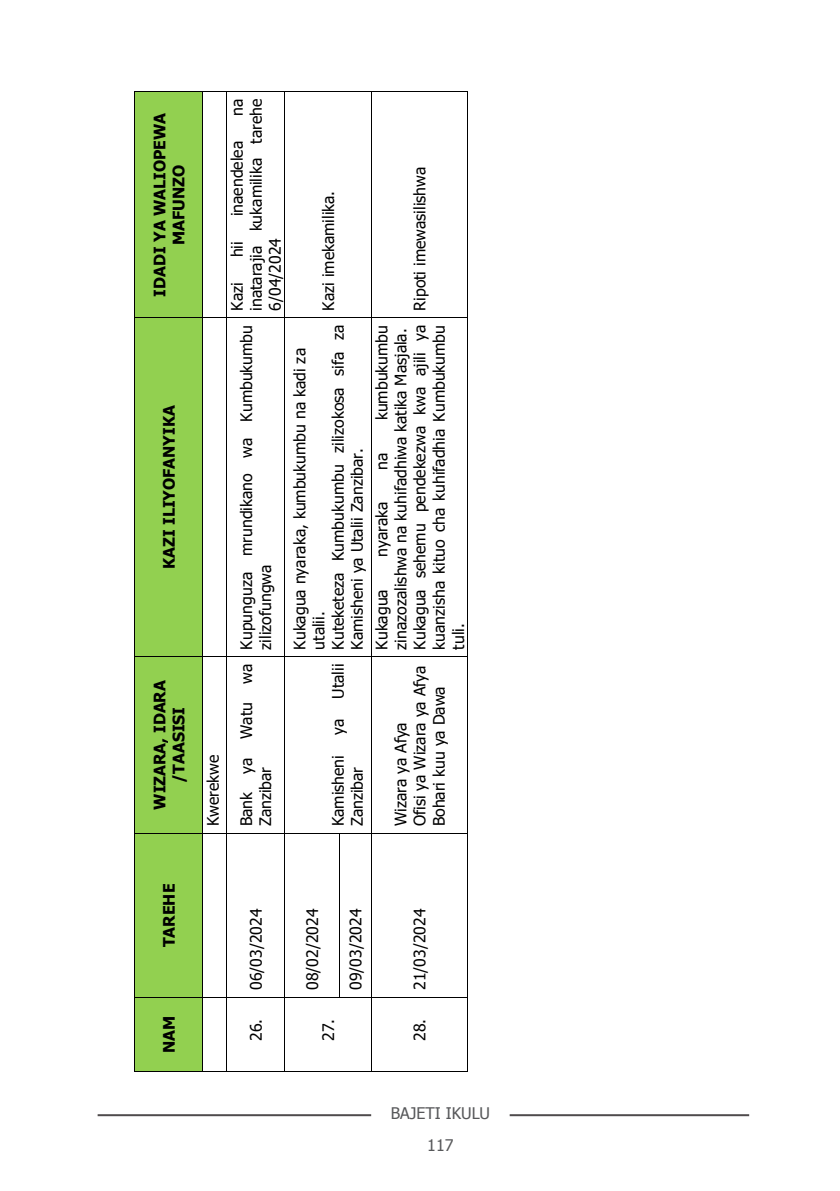
<style>
.page{position:relative;width:840px;height:1191px;background:#fff}
.page>*{position:absolute;margin:0;border:0;box-sizing:border-box;transform-origin:0 0}
.t1{font:16px/31.6px "Tahoma";color:#57585a;text-align:center}
.t2{font:15.8px/19px "Tahoma";color:#000}
.t3{font:700 15.8px/19px "Tahoma";color:#000;text-align:center}
</style>
<div class="page">
<hr style="left:98px;top:1114px;width:273px;height:2px;background:#231f20">
<hr style="left:509px;top:1114px;width:239px;height:2px;background:#231f20">
<div style="left:135px;top:997px;width:67px;height:74px;background:#92d050"></div>
<div style="left:135px;top:834px;width:67px;height:162px;background:#92d050"></div>
<div style="left:135px;top:657px;width:67px;height:176px;background:#92d050"></div>
<div style="left:135px;top:318px;width:67px;height:338px;background:#92d050"></div>
<div style="left:135px;top:92px;width:67px;height:225px;background:#92d050"></div>
<hr style="left:134px;top:997px;width:1px;height:74px;background:#000">
<hr style="left:134px;top:834px;width:1px;height:162px;background:#000">
<hr style="left:134px;top:657px;width:1px;height:176px;background:#000">
<hr style="left:134px;top:318px;width:1px;height:338px;background:#000">
<hr style="left:134px;top:92px;width:1px;height:225px;background:#000">
<hr style="left:135px;top:1071px;width:67px;height:1px;background:#000">
<hr style="left:135px;top:996px;width:67px;height:1px;background:#000">
<hr style="left:135px;top:833px;width:67px;height:1px;background:#000">
<hr style="left:135px;top:656px;width:67px;height:1px;background:#000">
<hr style="left:135px;top:317px;width:67px;height:1px;background:#000">
<hr style="left:135px;top:91px;width:67px;height:1px;background:#000">
<hr style="left:202px;top:997px;width:1px;height:74px;background:#000">
<hr style="left:202px;top:834px;width:1px;height:162px;background:#000">
<hr style="left:202px;top:657px;width:1px;height:176px;background:#000">
<hr style="left:202px;top:318px;width:1px;height:338px;background:#000">
<hr style="left:202px;top:92px;width:1px;height:225px;background:#000">
<svg style="left:202px;top:1071px;width:25px;height:1px"></svg>
<hr style="left:226px;top:997px;width:1px;height:74px;background:#000">
<hr style="left:226px;top:834px;width:1px;height:162px;background:#000">
<svg style="left:202px;top:833px;width:25px;height:1px"></svg>
<hr style="left:226px;top:657px;width:1px;height:176px;background:#000">
<svg style="left:202px;top:656px;width:25px;height:1px"></svg>
<hr style="left:226px;top:318px;width:1px;height:338px;background:#000">
<svg style="left:202px;top:317px;width:25px;height:1px"></svg>
<hr style="left:226px;top:92px;width:1px;height:225px;background:#000">
<svg style="left:202px;top:91px;width:25px;height:1px"></svg>
<hr style="left:227px;top:1071px;width:57px;height:1px;background:#000">
<hr style="left:227px;top:996px;width:57px;height:1px;background:#000">
<hr style="left:227px;top:833px;width:57px;height:1px;background:#000">
<hr style="left:227px;top:656px;width:57px;height:1px;background:#000">
<hr style="left:227px;top:317px;width:57px;height:1px;background:#000">
<hr style="left:227px;top:91px;width:57px;height:1px;background:#000">
<hr style="left:284px;top:997px;width:1px;height:74px;background:#000">
<hr style="left:284px;top:834px;width:1px;height:162px;background:#000">
<hr style="left:284px;top:657px;width:1px;height:176px;background:#000">
<hr style="left:284px;top:318px;width:1px;height:338px;background:#000">
<hr style="left:284px;top:92px;width:1px;height:225px;background:#000">
<hr style="left:285px;top:1071px;width:53px;height:1px;background:#000">
<hr style="left:285px;top:996px;width:53px;height:1px;background:#000">
<hr style="left:285px;top:833px;width:53px;height:1px;background:#000">
<hr style="left:285px;top:656px;width:53px;height:1px;background:#000">
<hr style="left:285px;top:317px;width:53px;height:1px;background:#000">
<hr style="left:285px;top:91px;width:53px;height:1px;background:#000">
<hr style="left:338px;top:834px;width:1px;height:162px;background:#000">
<hr style="left:339px;top:1071px;width:31px;height:1px;background:#000">
<hr style="left:339px;top:996px;width:31px;height:1px;background:#000">
<hr style="left:339px;top:833px;width:31px;height:1px;background:#000">
<hr style="left:339px;top:656px;width:31px;height:1px;background:#000">
<hr style="left:339px;top:317px;width:31px;height:1px;background:#000">
<hr style="left:339px;top:91px;width:31px;height:1px;background:#000">
<hr style="left:370px;top:997px;width:1px;height:74px;background:#000">
<hr style="left:370px;top:834px;width:1px;height:162px;background:#000">
<hr style="left:370px;top:657px;width:1px;height:176px;background:#000">
<hr style="left:370px;top:318px;width:1px;height:338px;background:#000">
<hr style="left:370px;top:92px;width:1px;height:225px;background:#000">
<hr style="left:371px;top:1071px;width:96px;height:1px;background:#000">
<hr style="left:467px;top:997px;width:1px;height:74px;background:#000">
<hr style="left:371px;top:996px;width:96px;height:1px;background:#000">
<hr style="left:467px;top:834px;width:1px;height:162px;background:#000">
<hr style="left:371px;top:833px;width:96px;height:1px;background:#000">
<hr style="left:467px;top:657px;width:1px;height:176px;background:#000">
<hr style="left:371px;top:656px;width:96px;height:1px;background:#000">
<hr style="left:467px;top:318px;width:1px;height:338px;background:#000">
<hr style="left:371px;top:317px;width:96px;height:1px;background:#000">
<hr style="left:467px;top:92px;width:1px;height:225px;background:#000">
<hr style="left:371px;top:91px;width:96px;height:1px;background:#000">
<p class="t3" style="left:151px;top:297px;width:186px;rotate:-90deg">IDADI YA WALIOPEWA<br>MAFUNZO</p>
<p class="t3" style="left:160px;top:569px;width:165px;rotate:-90deg">KAZI ILIYOFANYIKA</p>
<p class="t3" style="left:151px;top:809px;width:131px;rotate:-90deg">WIZARA, IDARA /TAASISI</p>
<p class="t2" style="left:204px;top:826px;width:73px;rotate:-90deg">Kwerekwe</p>
<p class="t2" style="left:228px;top:311px;width:213px;text-align:justify;text-indent:195px;rotate:-90deg">na inatarajia kukamilika tarehe 6/04/2024</p>
<p class="t2" style="left:228px;top:216px;width:77px;rotate:-90deg">inaendelea</p>
<p class="t2" style="left:228px;top:257px;width:18px;rotate:-90deg">hii</p>
<p class="t2" style="left:228px;top:311px;width:30px;rotate:-90deg">Kazi</p>
<p class="t2" style="left:238px;top:649px;width:326px;rotate:-90deg">Kupunguza mrundikano wa Kumbukumbu zilizofungwa</p>
<p class="t2" style="left:238px;top:826px;width:164px;rotate:-90deg">Bank ya Watu wa<br>Zanzibar</p>
<p class="t2" style="left:319px;top:311px;width:121px;rotate:-90deg">Kazi imekamilika.</p>
<p class="t2" style="left:291px;top:649px;width:326px;rotate:-90deg">Kukagua nyaraka, kumbukumbu na kadi za utalii.<br>Kuteketeza Kumbukumbu zilizokosa sifa za<br>Kamisheni ya Utalii Zanzibar.</p>
<p class="t2" style="left:329px;top:698px;width:36px;rotate:-90deg">Utalii</p>
<p class="t2" style="left:329px;top:735px;width:18px;rotate:-90deg">ya</p>
<p class="t2" style="left:329px;top:826px;width:73px;rotate:-90deg">Kamisheni</p>
<p class="t2" style="left:348px;top:826px;width:61px;rotate:-90deg">Zanzibar</p>
<p class="t2" style="left:411px;top:311px;width:145px;rotate:-90deg">Ripoti imewasilishwa</p>
<p class="t2" style="left:373px;top:649px;width:326px;text-indent:229px;rotate:-90deg">kumbukumbu zinazozalishwa na kuhifadhiwa katika Masjala.<br>Kukagua sehemu pendekezwa kwa ajili ya kuanzisha kituo cha kuhifadhia Kumbukumbu tuli.</p>
<p class="t2" style="left:373px;top:469px;width:19px;rotate:-90deg">na</p>
<p class="t2" style="left:373px;top:557px;width:57px;rotate:-90deg">nyaraka</p>
<p class="t2" style="left:373px;top:649px;width:62px;rotate:-90deg">Kukagua</p>
<p class="t2" style="left:392px;top:826px;width:162px;rotate:-90deg">Wizara ya Afya<br>Ofisi ya Wizara ya Afya<br>Bohari kuu ya Dawa</p>
<p class="t3" style="left:160px;top:947px;width:65px;rotate:-90deg">TAREHE</p>
<p class="t3" style="left:160px;top:1053px;width:39px;rotate:-90deg">NAM</p>
<p class="t2" style="left:247px;top:1040px;width:133px;rotate:-90deg">26. 06/03/2024</p>
<p class="t2" style="left:303px;top:990px;width:83px;rotate:-90deg">08/02/2024</p>
<p class="t2" style="left:319px;top:1040px;width:24px;rotate:-90deg">27.</p>
<p class="t2" style="left:347px;top:990px;width:83px;rotate:-90deg">09/03/2024</p>
<p class="t2" style="left:411px;top:1040px;width:133px;rotate:-90deg">28. 21/03/2024</p>
<p class="t1" style="left:390px;top:1097px;width:101px">BAJETI IKULU<br>117</p>
</div>
